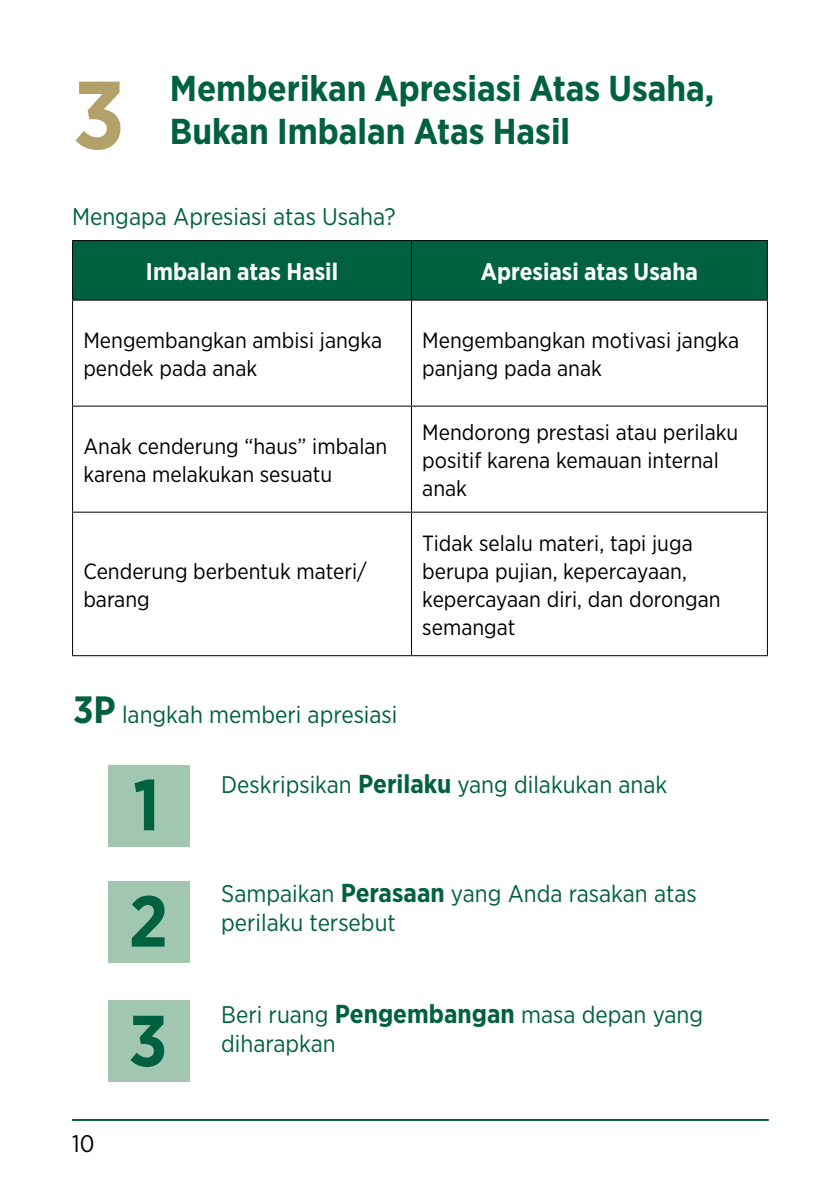
<style>
.page{position:relative;width:840px;height:1191px;background:#fff}
.page>*{position:absolute;margin:0;border:0;box-sizing:border-box;transform-origin:0 0}
.t1{font:700 96px "Gotham Narrow";color:#b3a16a}
.t2{font:700 72px/118px "Gotham Narrow";color:#006141;text-align:justify}
.t3{font:700 36px "Gotham Narrow";color:#006141}
.t4{font:24px/28.8px "Gotham Narrow";color:#006141}
.t5{font:700 24px "Gotham Narrow";color:#fff}
.t6{font:24px "Gotham Narrow";color:#000}
.t7{font:22px/28px "Gotham Narrow";color:#000}
.s1{font-weight:700;font-size:38px}
.s2{font-weight:700;font-size:26px}
</style>
<div class="page">
<div style="left:108px;top:765px;width:82px;height:81px;background:#a1c7b1"></div>
<div style="left:108px;top:881px;width:82px;height:81px;background:#a1c7b1"></div>
<div style="left:108px;top:1000px;width:82px;height:81px;background:#a1c7b1"></div>
<div style="left:73px;top:241px;width:693px;height:58px;background:#006141"></div>
<hr style="left:72px;top:240px;width:339px;height:1px;background:#000">
<hr style="left:411px;top:240px;width:356px;height:1px;background:#000">
<hr style="left:72px;top:299px;width:339px;height:1px;background:#000">
<hr style="left:411px;top:299px;width:356px;height:1px;background:#000">
<hr style="left:72px;top:405px;width:339px;height:1px;background:#000">
<hr style="left:411px;top:405px;width:356px;height:1px;background:#000">
<hr style="left:72px;top:511px;width:339px;height:1px;background:#000">
<hr style="left:411px;top:511px;width:356px;height:1px;background:#000">
<hr style="left:72px;top:655px;width:339px;height:1px;background:#000">
<hr style="left:411px;top:655px;width:356px;height:1px;background:#000">
<hr style="left:72px;top:241px;width:1px;height:58px;background:#000">
<hr style="left:411px;top:241px;width:1px;height:58px;background:#000">
<hr style="left:766px;top:241px;width:1px;height:58px;background:#000">
<hr style="left:72px;top:300px;width:1px;height:105px;background:#000">
<hr style="left:411px;top:300px;width:1px;height:105px;background:#000">
<hr style="left:766px;top:300px;width:1px;height:105px;background:#000">
<hr style="left:72px;top:406px;width:1px;height:105px;background:#000">
<hr style="left:411px;top:406px;width:1px;height:105px;background:#000">
<hr style="left:766px;top:406px;width:1px;height:105px;background:#000">
<hr style="left:72px;top:512px;width:1px;height:143px;background:#000">
<hr style="left:411px;top:512px;width:1px;height:143px;background:#000">
<hr style="left:766px;top:512px;width:1px;height:143px;background:#000">
<hr style="left:72px;top:1119px;width:696px;height:2px;background:#006141">
<h1 class="t1" style="left:73px;top:53px;width:53px">3</h1>
<h3 class="t3" style="left:170px;top:65px;width:545px">Memberikan Apresiasi Atas Usaha,</h3>
<h3 class="t3" style="left:170px;top:108px;width:401px">Bukan Imbalan Atas Hasil</h3>
<p class="t4" style="left:72px;top:202px;width:325px">Mengapa Apresiasi atas Usaha?</p>
<p class="t5" style="left:146px;top:256px;width:193px">Imbalan atas Hasil</p>
<p class="t5" style="left:480px;top:256px;width:218px">Apresiasi atas Usaha</p>
<p class="t7" style="left:83px;top:326px;width:300px">Mengembangkan ambisi jangka pendek pada anak</p>
<p class="t7" style="left:422px;top:326px;width:318px">Mengembangkan motivasi jangka panjang pada anak</p>
<p class="t7" style="left:83px;top:432px;width:305px">Anak cenderung “haus” imbalan karena melakukan sesuatu</p>
<p class="t7" style="left:83px;top:556px;width:285px">Cenderung berbentuk materi/ barang</p>
<p class="t4" style="left:73px;top:699px;width:326px"><span class="s1">3P</span> langkah memberi apresiasi</p>
<p class="t7" style="left:422px;top:418px;width:317px">Mendorong prestasi atau perilaku positif karena kemauan internal anak</p>
<p class="t7" style="left:422px;top:528px;width:300px">Tidak selalu materi, tapi juga berupa pujian, kepercayaan, kepercayaan diri, dan dorongan semangat</p>
<p class="t6" style="left:72px;top:1128px;width:24px">10</p>
<h2 class="t2" style="left:128px;top:745px;width:41px">1<br>2<br>3</h2>
<p class="t4" style="left:221px;top:770px;width:447px">Deskripsikan <span class="s2">Perilaku</span> yang dilakukan anak</p>
<p class="t4" style="left:221px;top:878px;width:477px">Sampaikan <span class="s2">Perasaan</span> yang Anda rasakan atas perilaku tersebut</p>
<p class="t4" style="left:221px;top:1000px;width:483px">Beri ruang <span class="s2">Pengembangan</span> masa depan yang diharapkan</p>
</div>
